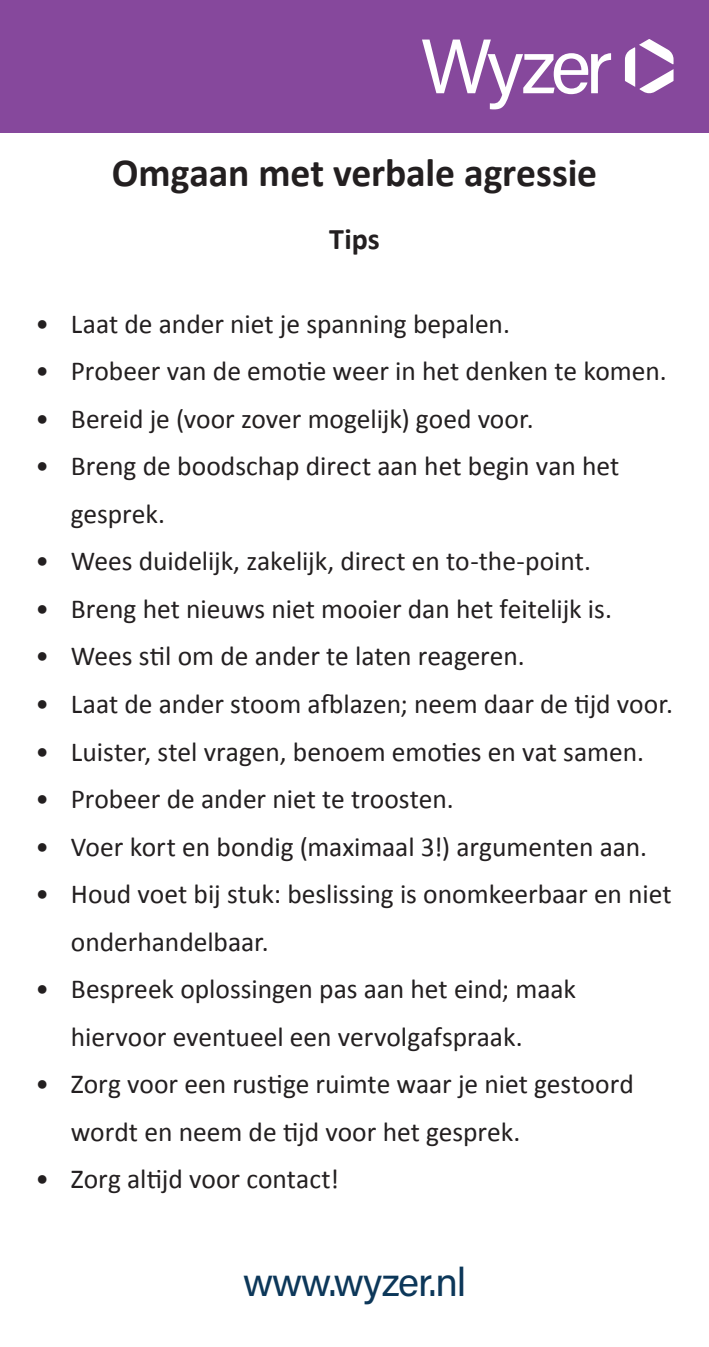
<style>
.page{position:relative;width:709px;height:1347px;background:#fff}
.page>*{position:absolute;margin:0;border:0;box-sizing:border-box;transform-origin:0 0}
.t1{font:700 40px "Calibri";letter-spacing:-.005em;color:#231f20}
.t2{font:40px "Acumin Pro";letter-spacing:-.03em;color:#0c3759}
.t3{font:700 30px "Calibri";color:#231f20}
.t4{font:27.5px/47.5px "Calibri";color:#231f20}
</style>
<div class="page">
<div style="left:0;top:0;width:709px;height:133px;background:#86489c"></div>
<svg style="left:422px;top:40px;width:189px;height:69px"></svg>
<svg style="left:625px;top:39px;width:48px;height:55px"></svg>
<h1 class="t1" style="left:112px;top:148px;width:487px">Omgaan met verbale agressie</h1>
<p class="t3" style="left:329px;top:221px;width:52px">Tips</p>
<p class="t4" style="left:35px;top:299px;width:476px">• Laat de ander niet je spanning bepalen.</p>
<p class="t4" style="left:35px;top:346px;width:633px">• Probeer van de emotie weer in het denken te komen.</p>
<p class="t4" style="left:35px;top:394px;width:500px">• Bereid je (voor zover mogelijk) goed voor.</p>
<p class="t4" style="left:71px;top:441px;width:550px;text-indent:-35px">• Breng de boodschap direct aan het begin van het gesprek.</p>
<p class="t4" style="left:35px;top:536px;width:557px">• Wees duidelijk, zakelijk, direct en to-the-point.</p>
<p class="t4" style="left:35px;top:584px;width:578px">• Breng het nieuws niet mooier dan het feitelijk is.</p>
<p class="t4" style="left:35px;top:631px;width:491px">• Wees stil om de ander te laten reageren.</p>
<p class="t4" style="left:35px;top:679px;width:639px">• Laat de ander stoom afblazen; neem daar de tijd voor.</p>
<p class="t4" style="left:35px;top:726px;width:610px">• Luister, stel vragen, benoem emoties en vat samen.</p>
<p class="t4" style="left:35px;top:774px;width:420px">• Probeer de ander niet te troosten.</p>
<p class="t4" style="left:35px;top:821px;width:613px">• Voer kort en bondig (maximaal 3!) argumenten aan.</p>
<p class="t4" style="left:71px;top:869px;width:602px;text-indent:-35px">• Houd voet bij stuk: beslissing is onomkeerbaar en niet onderhandelbaar.</p>
<p class="t4" style="left:71px;top:963px;width:506px;text-indent:-35px">• Bespreek oplossingen pas aan het eind; maak hiervoor eventueel een vervolgafspraak.</p>
<p class="t4" style="left:71px;top:1058px;width:564px;text-indent:-35px">• Zorg voor een rustige ruimte waar je niet gestoord wordt en neem de tijd voor het gesprek.</p>
<p class="t4" style="left:35px;top:1153px;width:305px">• Zorg altijd voor contact!</p>
<h1 class="t2" style="left:243px;top:1254px;width:225px">www.wyzer.nl</h1>
</div>
